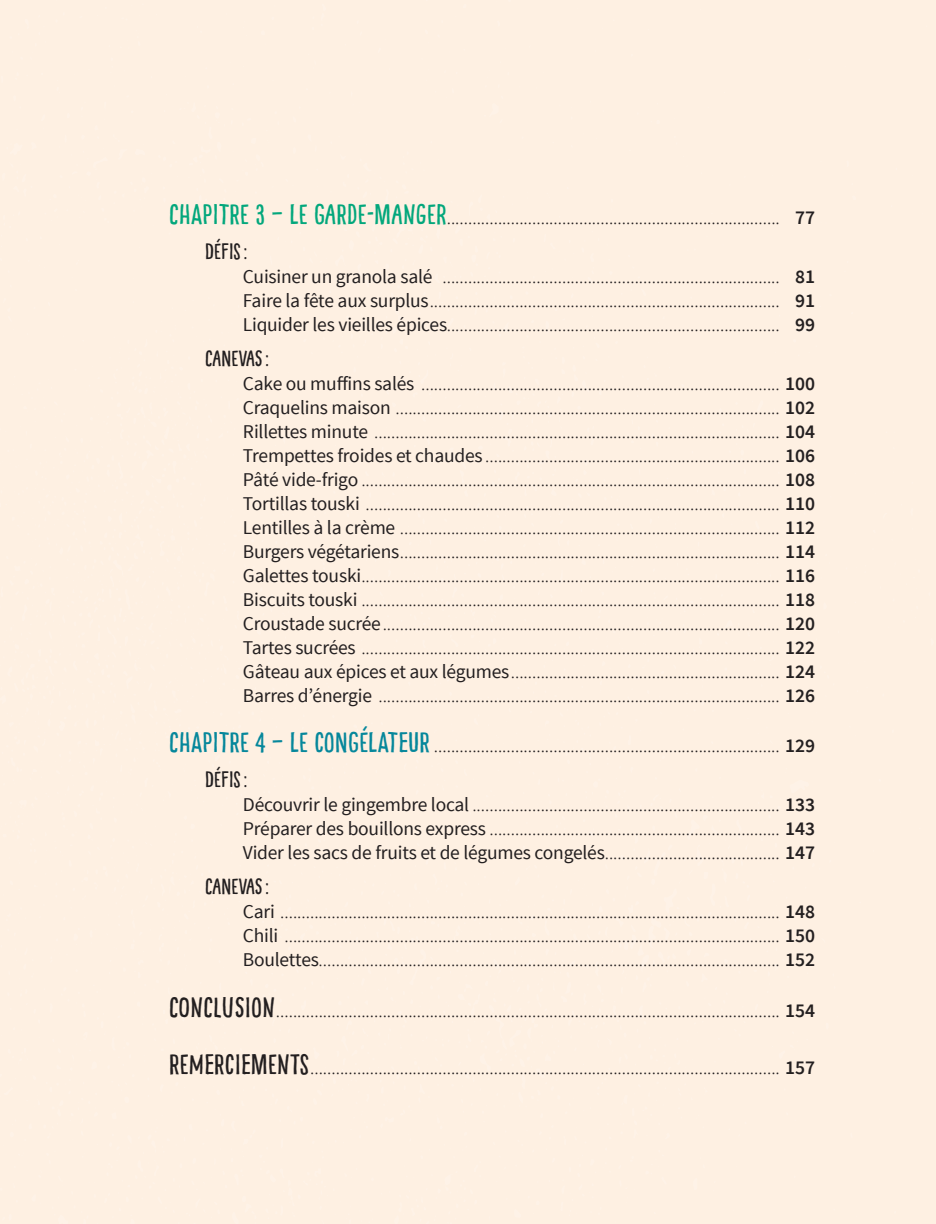
<style>
.page{position:relative;width:936px;height:1224px;background:#fff}
.page>*{position:absolute;margin:0;border:0;box-sizing:border-box;transform-origin:0 0}
.TM__CanevAS{font:22px "Pinto NO 01";color:#231f20}
.TEXTE_COURANT{font:300 19.6px "Source Sans Pro";color:#231f20}
.TITRES{font:300 19.6px "Source Sans Pro";color:#231f20}
.s1{font-family:"Pinto NO 01";font-weight:400;font-size:28px;color:#03a77c}
.s2{font-weight:600}
.s3{font-weight:400}
.s4{font-family:"Pinto NO 01";font-weight:400;font-size:28px;color:#06879b}
.s5{font-family:"Pinto NO 01";font-weight:400;font-size:28px}
</style>
<div class="page">
<p class="TITRES" style="left:169px;top:205px;width:648px"><span class="s1">CHAPITRE 3 – LE GARDE-MANGER</span>.............................................................................. <span class="s2">77</span></p>
<p class="TM__CanevAS" style="left:205px;top:238px;width:44px">DÉFIS:</p>
<p class="TEXTE_COURANT" style="left:243px;top:264px;width:574px"><span class="s3">Cuisiner un granola salé</span> ............................................................................... <span class="s2">81</span></p>
<p class="TEXTE_COURANT" style="left:243px;top:288px;width:574px"><span class="s3">Faire la fête aux surplus</span>.................................................................................. <span class="s2">91</span></p>
<p class="TEXTE_COURANT" style="left:243px;top:312px;width:574px"><span class="s3">Liquider les vieilles épices</span>.............................................................................. <span class="s2">99</span></p>
<p class="TM__CanevAS" style="left:205px;top:345px;width:65px">CANEVAS:</p>
<p class="TEXTE_COURANT" style="left:243px;top:372px;width:574px"><span class="s3">Cake ou muffins salés</span> .................................................................................... <span class="s2">100</span></p>
<p class="TEXTE_COURANT" style="left:243px;top:396px;width:574px"><span class="s3">Craquelins maison</span> .......................................................................................... <span class="s2">102</span></p>
<p class="TEXTE_COURANT" style="left:243px;top:420px;width:574px"><span class="s3">Rillettes minute</span> ............................................................................................... <span class="s2">104</span></p>
<p class="TEXTE_COURANT" style="left:243px;top:444px;width:574px"><span class="s3">Trempettes froides et chaudes</span> ..................................................................... <span class="s2">106</span></p>
<p class="TEXTE_COURANT" style="left:243px;top:468px;width:574px"><span class="s3">Pâté vide-frigo</span> .................................................................................................. <span class="s2">108</span></p>
<p class="TEXTE_COURANT" style="left:243px;top:492px;width:574px"><span class="s3">Tortillas touski</span> ................................................................................................. <span class="s2">110</span></p>
<p class="TEXTE_COURANT" style="left:243px;top:516px;width:574px"><span class="s3">Lentilles à la crème</span> ......................................................................................... <span class="s2">112</span></p>
<p class="TEXTE_COURANT" style="left:243px;top:540px;width:574px"><span class="s3">Burgers végétariens</span>......................................................................................... <span class="s2">114</span></p>
<p class="TEXTE_COURANT" style="left:243px;top:564px;width:574px"><span class="s3">Galettes touski</span>.................................................................................................. <span class="s2">116</span></p>
<p class="TEXTE_COURANT" style="left:243px;top:588px;width:574px"><span class="s3">Biscuits touski</span> .................................................................................................. <span class="s2">118</span></p>
<p class="TEXTE_COURANT" style="left:243px;top:612px;width:574px"><span class="s3">Croustade sucrée</span>............................................................................................. <span class="s2">120</span></p>
<p class="TEXTE_COURANT" style="left:243px;top:636px;width:574px"><span class="s3">Tartes sucrées</span> .................................................................................................. <span class="s2">122</span></p>
<p class="TEXTE_COURANT" style="left:243px;top:660px;width:574px"><span class="s3">Gâteau aux épices et aux légumes</span>............................................................... <span class="s2">124</span></p>
<p class="TEXTE_COURANT" style="left:243px;top:684px;width:574px"><span class="s3">Barres d’énergie</span> .............................................................................................. <span class="s2">126</span></p>
<p class="TITRES" style="left:169px;top:734px;width:648px"><span class="s4">CHAPITRE 4 – LE CONGÉLATEUR</span> ................................................................................. <span class="s2">129</span></p>
<p class="TM__CanevAS" style="left:205px;top:767px;width:44px">DÉFIS:</p>
<p class="TEXTE_COURANT" style="left:243px;top:793px;width:574px"><span class="s3">Découvrir le gingembre local</span> ........................................................................ <span class="s2">133</span></p>
<p class="TEXTE_COURANT" style="left:243px;top:817px;width:574px"><span class="s3">Préparer des bouillons express</span> .................................................................... <span class="s2">143</span></p>
<p class="TEXTE_COURANT" style="left:243px;top:841px;width:574px"><span class="s3">Vider les sacs de fruits et de légumes congelés</span>......................................... <span class="s2">147</span></p>
<p class="TM__CanevAS" style="left:205px;top:874px;width:65px">CANEVAS:</p>
<p class="TEXTE_COURANT" style="left:243px;top:900px;width:574px"><span class="s3">Cari</span> ..................................................................................................................... <span class="s2">148</span></p>
<p class="TEXTE_COURANT" style="left:243px;top:924px;width:574px"><span class="s3">Chili</span> .................................................................................................................... <span class="s2">150</span></p>
<p class="TEXTE_COURANT" style="left:243px;top:948px;width:574px"><span class="s3">Boulettes</span>............................................................................................................ <span class="s2">152</span></p>
<p class="TITRES" style="left:169px;top:998px;width:648px"><span class="s5">CONCLUSION</span>...................................................................................................................... <span class="s2">154</span></p>
<p class="TITRES" style="left:169px;top:1056px;width:648px"><span class="s5">REMERCIEMENTS</span>.............................................................................................................. <span class="s2">157</span></p>
</div>
